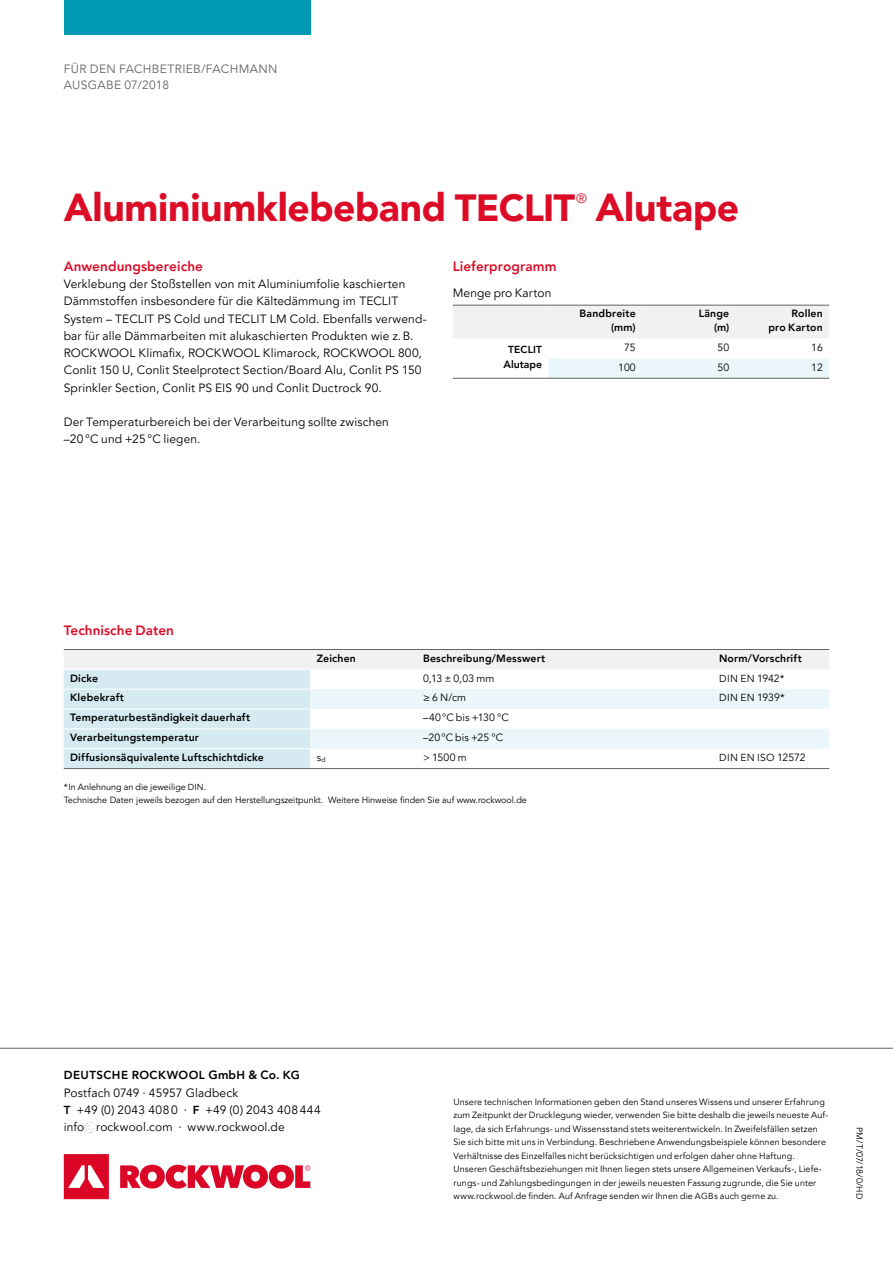
<style>
.page{position:relative;width:893px;height:1263px;background:#fff}
.page>*{position:absolute;margin:0;border:0;box-sizing:border-box;transform-origin:0 0}
.t1{font:900 39px "Avenir LT Pro";letter-spacing:-.005em;color:#dc0c27}
.t2{font:800 13.5px "Avenir LT Pro";letter-spacing:.005em;color:#dc0c27}
.t3{font:13.5px "Avenir LT Pro";color:#dc0c27}
.t4{font:12px/17.2px "Avenir LT Pro";letter-spacing:.01em;color:#000}
.t5{font:12px/16.5px "Avenir LT Pro";letter-spacing:.03em;color:#646363}
.t6{font:800 11.7px "Avenir LT Pro";letter-spacing:.035em;color:#000}
.t7{font:800 10.5px/13.5px "Avenir LT Pro";letter-spacing:.015em;color:#000;text-align:right}
.t8{font:10.5px "Avenir LT Pro";letter-spacing:.01em;color:#000}
.t9{font:10.2px "Avenir LT Pro";letter-spacing:.035em;color:#000}
.t10{font:800 10.2px "Avenir LT Pro";letter-spacing:.02em;color:#000}
.t11{font:9px/13.5px "Avenir LT Pro";letter-spacing:.01em;color:#000}
.s1{font-size:37.8px}
.s2{font-size:10.5px}
.s3{font-size:8.7px}
.s4{font-size:12px}
.s5{font-weight:800;font-size:11.7px}
.s6{font-family:"Arial";font-size:11.4px}
</style>
<div class="page">
<hr style="left:0;top:1048px;width:893px;height:1px;background:#646363">
<svg style="left:64px;top:1154px;width:246px;height:45px"></svg>
<svg style="left:64px;top:650px;width:765px;height:118px"></svg>
<hr style="left:64px;top:649px;width:246px;height:1px;background:#646363">
<hr style="left:310px;top:649px;width:107px;height:1px;background:#646363">
<hr style="left:417px;top:649px;width:296px;height:1px;background:#646363">
<hr style="left:713px;top:649px;width:116px;height:1px;background:#646363">
<hr style="left:64px;top:669px;width:246px;height:1px;background:#fff">
<hr style="left:64px;top:689px;width:246px;height:1px;background:#fff">
<hr style="left:64px;top:709px;width:246px;height:1px;background:#fff">
<hr style="left:64px;top:728px;width:246px;height:1px;background:#fff">
<hr style="left:64px;top:748px;width:246px;height:1px;background:#fff">
<hr style="left:64px;top:768px;width:246px;height:1px;background:#646363">
<hr style="left:310px;top:768px;width:107px;height:1px;background:#646363">
<hr style="left:417px;top:768px;width:296px;height:1px;background:#646363">
<hr style="left:713px;top:768px;width:116px;height:1px;background:#646363">
<svg style="left:453px;top:306px;width:376px;height:72px"></svg>
<hr style="left:453px;top:378px;width:96px;height:1px;background:#646363">
<hr style="left:453px;top:305px;width:96px;height:1px;background:#646363">
<hr style="left:549px;top:305px;width:93px;height:1px;background:#646363">
<hr style="left:642px;top:305px;width:94px;height:1px;background:#646363">
<hr style="left:736px;top:305px;width:93px;height:1px;background:#646363">
<hr style="left:549px;top:378px;width:93px;height:1px;background:#646363">
<hr style="left:642px;top:378px;width:94px;height:1px;background:#646363">
<hr style="left:736px;top:378px;width:93px;height:1px;background:#646363">
<div style="left:64px;top:0;width:246px;height:34px;background:#0099b3"></div>
<h3 class="t5" style="left:64px;top:61px;width:215px">FÜR DEN FACHBETRIEB/FACHMANN<br>AUSGABE 07/2018</h3>
<h1 class="t1" style="left:64px;top:184px;width:513px">Aluminiumklebeband <span class="s1">TECLIT</span></h1>
<h2 class="t3" style="left:576px;top:190px;width:12px">®</h2>
<h1 class="t1" style="left:596px;top:184px;width:145px">Alutape</h1>
<h2 class="t2" style="left:64px;top:258px;width:141px">Anwendungsbereiche</h2>
<p class="t4" style="left:64px;top:276px;width:364px">Verklebung der Stoßstellen von mit Aluminiumfolie kaschierten Dämmstoffen insbesondere für die Kältedämmung im TECLIT System – TECLIT PS Cold und TECLIT LM Cold. Ebenfalls verwend&shy;bar für alle Dämmarbeiten mit alukaschierten Produkten wie z.B.<br>ROCKWOOL Klimafix, ROCKWOOL Klimarock, ROCKWOOL 800, Conlit 150 U, Conlit Steelprotect Section/Board Alu, Conlit PS 150<br>Sprinkler Section, Conlit PS EIS 90 und Conlit Ductrock 90.</p>
<h3 class="t4" style="left:64px;top:414px;width:327px">Der Temperaturbereich bei der Verarbeitung sollte zwischen –20°C und +25°C liegen.</h3>
<h2 class="t2" style="left:453px;top:258px;width:105px">Lieferprogramm</h2>
<h3 class="t4" style="left:453px;top:284px;width:100px">Menge pro Karton</h3>
<p class="t10" style="left:508px;top:343px;width:36px">TECLIT</p>
<p class="t7" style="left:503px;top:358px;width:40px">Alutape</p>
<p class="t7" style="left:580px;top:307px;width:58px">Bandbreite (mm)</p>
<p class="t7" style="left:699px;top:307px;width:32px">Länge (m)</p>
<p class="t7" style="left:768px;top:307px;width:56px">Rollen<br>pro Karton</p>
<p class="t8" style="left:624px;top:341px;width:13px">75</p>
<p class="t8" style="left:718px;top:341px;width:13px">50</p>
<p class="t8" style="left:811px;top:341px;width:13px">16</p>
<p class="t8" style="left:618px;top:361px;width:19px">100</p>
<p class="t8" style="left:718px;top:361px;width:13px">50</p>
<p class="t8" style="left:811px;top:361px;width:13px">12</p>
<h2 class="t2" style="left:64px;top:622px;width:112px">Technische Daten</h2>
<p class="t7" style="left:317px;top:651px;width:41px">Zeichen</p>
<p class="t7" style="left:423px;top:651px;width:124px">Beschreibung/Messwert</p>
<p class="t7" style="left:719px;top:651px;width:84px">Norm/Vorschrift</p>
<p class="t7" style="left:70px;top:671px;width:29px">Dicke</p>
<p class="t8" style="left:423px;top:672px;width:73px">0,13 ± 0,03 mm</p>
<p class="t9" style="left:719px;top:672px;width:67px">DIN EN <span class="s2">1942*</span></p>
<p class="t7" style="left:70px;top:691px;width:55px">Klebekraft</p>
<p class="t8" style="left:423px;top:691px;width:45px">≥ 6 N/cm</p>
<p class="t9" style="left:719px;top:692px;width:67px">DIN EN <span class="s2">1939*</span></p>
<p class="t7" style="left:70px;top:711px;width:182px">Temperaturbeständigkeit dauerhaft</p>
<p class="t8" style="left:423px;top:711px;width:87px">–40°C bis +130 °C</p>
<p class="t7" style="left:70px;top:731px;width:130px">Verarbeitungstemperatur</p>
<p class="t8" style="left:423px;top:731px;width:82px">–20°C bis +25 °C</p>
<p class="t7" style="left:70px;top:750px;width:195px">Diffusionsäquivalente Luftschichtdicke</p>
<p class="t8" style="left:317px;top:751px;width:10px">s<sub>d</sub></p>
<p class="t8" style="left:423px;top:751px;width:45px">&gt; 1500 m</p>
<p class="t9" style="left:719px;top:751px;width:88px">DIN EN ISO <span class="s2">12572</span></p>
<p class="t11" style="left:64px;top:780px;width:464px">*In Anlehnung an die jeweilige <span class="s3">DIN</span>.<br>Technische Daten jeweils bezogen auf den Herstellungszeitpunkt. Weitere Hinweise finden Sie auf www.rockwool.de</p>
<p class="t6" style="left:64px;top:1068px;width:238px">DEUTSCHE ROCKWOOL <span class="s4">Gmb</span>H <span class="s4">&amp; Co.</span> KG</p>
<h3 class="t4" style="left:64px;top:1084px;width:258px">Postfach 0749 · 45957 Gladbeck<br><span class="s5">T</span> +49 (0) 2043 4080 · <span class="s5">F</span> +49 (0) 2043 408444 info<span class="s6">@</span>rockwool.com · www.rockwool.de</h3>
<p class="t11" style="left:454px;top:1095px;width:376px">Unsere technischen Informationen geben den Stand unseres Wissens und unserer Erfahrung zum Zeitpunkt der Drucklegung wieder, verwenden Sie bitte deshalb die jeweils neueste Auf&shy;lage, da sich Erfahrungs- und Wissensstand stets weiterentwickeln. In Zweifelsfällen setzen Sie sich bitte mit uns in Verbindung. Beschriebene Anwendungsbeispiele können besondere Verhältnisse des Einzelfalles nicht berücksichtigen und erfolgen daher ohne Haftung.<br>Unseren Geschäftsbeziehungen mit Ihnen liegen stets unsere Allgemeinen Verkaufs-, Liefe&shy;rungs- und Zahlungsbedingungen in der jeweils neuesten Fassung zugrunde, die Sie unter www.rockwool.de finden. Auf Anfrage senden wir Ihnen die <span class="s3">AGB</span>s auch gerne zu.</p>
<p class="t11" style="left:866px;top:1127px;width:74px;rotate:90deg"><span class="s3">PM</span>/T/07/18/0/<span class="s3">HD</span></p>
</div>
